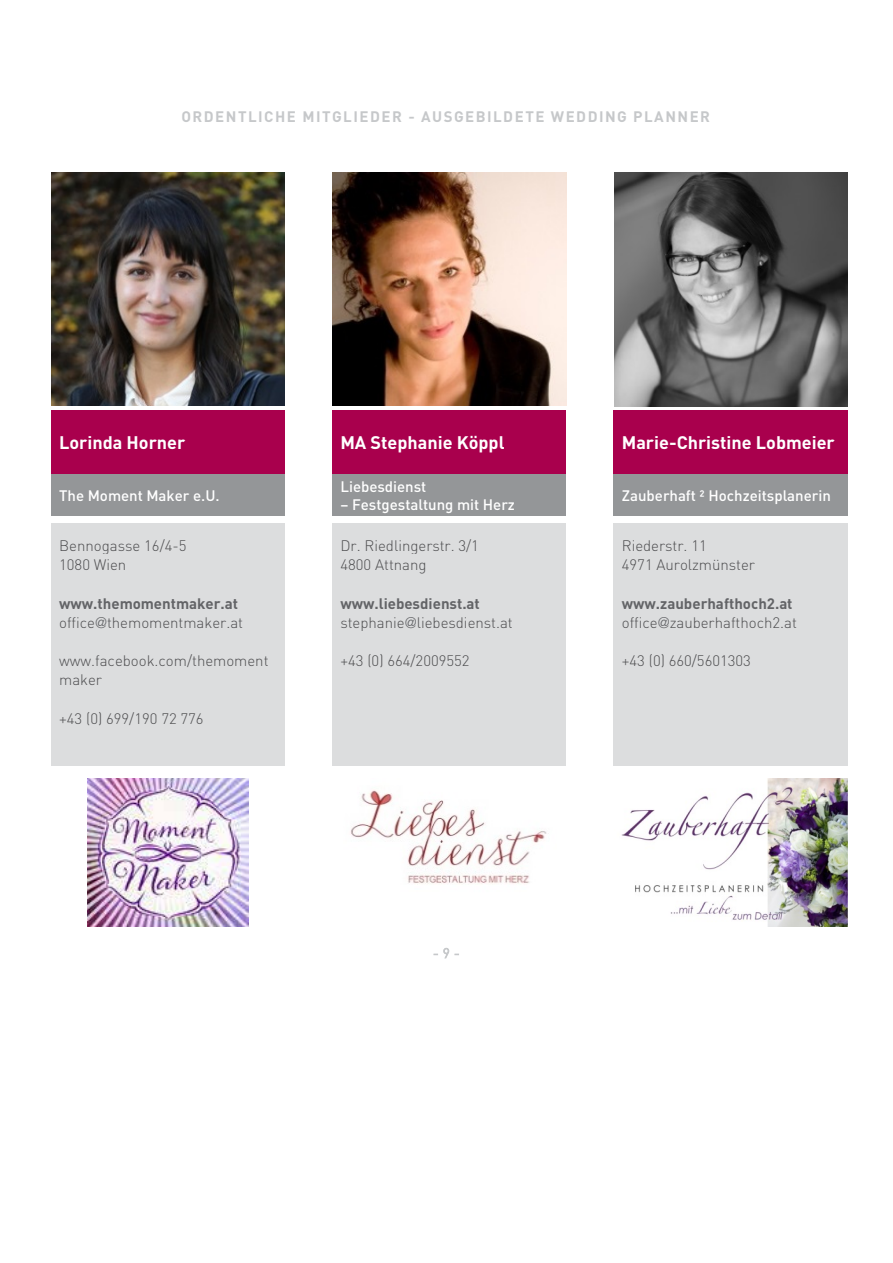
<style>
.page{position:relative;width:893px;height:1263px;background:#fff}
.page>*{position:absolute;margin:0;border:0;box-sizing:border-box;transform-origin:0 0}
.t1{font:700 18px "DIN Pro";color:#fff}
.t2{font:300 15px/19.2px "DIN Pro";color:#4d4d4f}
.t3{font:500 15px "DIN Pro";color:#fff}
.t4{font:700 15px "DIN Pro";letter-spacing:.1em;color:#c6c8ca}
.s1{font-weight:700;color:#636467}
.s2{font-family:"Helvetica Neue LT Std";color:#636467}
</style>
<div class="page">
<svg style="left:434px;top:948px;width:15px;height:10px"></svg>
<div style="left:51px;top:410px;width:234px;height:64px;background:#a9004d"></div>
<div style="left:51px;top:474px;width:234px;height:42px;background:#949698"></div>
<div style="left:51px;top:523px;width:234px;height:242px;background:#dcddde"></div>
<div style="left:332px;top:410px;width:234px;height:64px;background:#a9004d"></div>
<div style="left:332px;top:474px;width:234px;height:42px;background:#949698"></div>
<div style="left:332px;top:523px;width:234px;height:242px;background:#dcddde"></div>
<div style="left:614px;top:410px;width:234px;height:64px;background:#a9004d"></div>
<div style="left:614px;top:474px;width:234px;height:42px;background:#949698"></div>
<div style="left:614px;top:523px;width:234px;height:242px;background:#dcddde"></div>
<img style="left:51px;top:172px;width:234px;height:234px">
<img style="left:88px;top:779px;width:161px;height:148px">
<img style="left:350px;top:790px;width:197px;height:94px">
<img style="left:621px;top:778px;width:227px;height:149px">
<img style="left:333px;top:172px;width:233px;height:234px">
<img style="left:614px;top:172px;width:234px;height:234px">
<p class="t4" style="left:181px;top:106px;width:530px">ORDENTLICHE MITGLIEDER - AUSGEBILDETE WEDDING PLANNER</p>
<p class="t1" style="left:59px;top:430px;width:128px">Lorinda Horner</p>
<p class="t3" style="left:59px;top:485px;width:162px">The Moment Maker e.U.</p>
<p class="t2" style="left:59px;top:536px;width:129px">Bennogasse 16/4-5<br>1080 Wien</p>
<p class="t2" style="left:59px;top:593px;width:185px"><span class="s1">www.themomentmaker.at </span>office<span class="s2">@</span>themomentmaker.at</p>
<p class="t2" style="left:59px;top:651px;width:211px">www.facebook.com/themoment maker</p>
<p class="t2" style="left:59px;top:708px;width:146px">+43 (0) 699/190 72 776</p>
<p class="t1" style="left:340px;top:430px;width:166px">MA Stephanie Köppl</p>
<p class="t3" style="left:340px;top:476px;width:88px">Liebesdienst</p>
<p class="t3" style="left:340px;top:494px;width:176px">– Festgestaltung mit Herz</p>
<p class="t2" style="left:340px;top:536px;width:140px">Dr. Riedlingerstr. 3/1<br>4800 Attnang</p>
<p class="t2" style="left:340px;top:593px;width:174px"><span class="s1">www.liebesdienst.at </span>stephanie<span class="s2">@</span>liebesdienst.at</p>
<p class="t2" style="left:340px;top:651px;width:131px">+43 (0) 664/2009552</p>
<p class="t1" style="left:622px;top:430px;width:215px">Marie-Christine Lobmeier</p>
<p class="t3" style="left:622px;top:485px;width:211px">Zauberhaft ² Hochzeitsplanerin</p>
<p class="t2" style="left:622px;top:536px;width:135px">Riederstr. 11<br>4971 Aurolzmünster</p>
<p class="t2" style="left:622px;top:593px;width:177px"><span class="s1">www.zauberhafthoch2.at </span>office<span class="s2">@</span>zauberhafthoch2.at</p>
<p class="t2" style="left:622px;top:651px;width:131px">+43 (0) 660/5601303</p>
</div>
